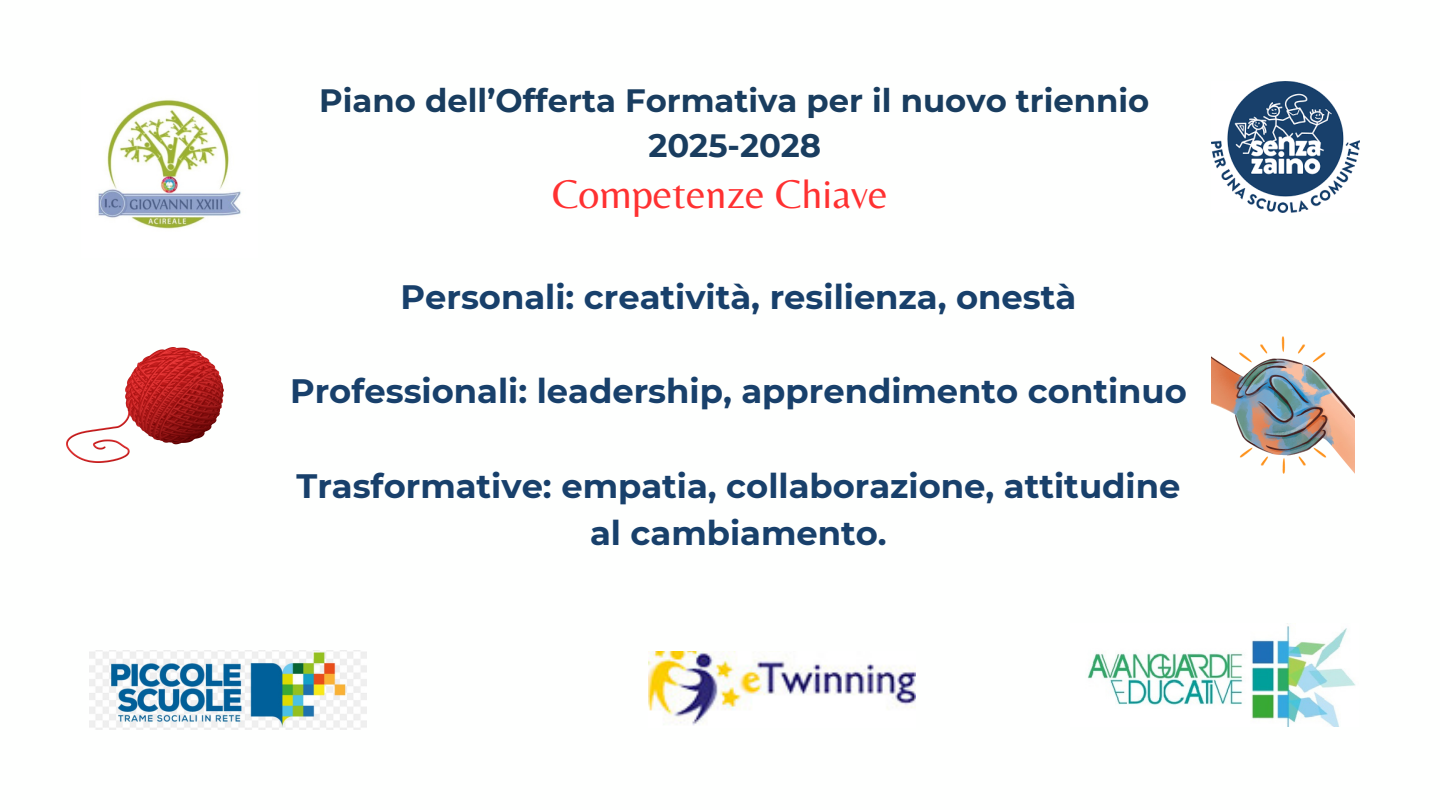
<style>
.page{position:relative;width:1440px;height:810px;background:#fff}
.page>*{position:absolute;margin:0;border:0;box-sizing:border-box;transform-origin:0 0}
.t1{font:41.8px "Belleza";color:#ff3131}
.t2{font:700 33.8px/47.2px "Montserrat";color:#18406b;text-align:center}
.t3{font:700 32.3px "Montserrat";color:#193d5f}
</style>
<div class="page">
<img style="left:98px;top:99px;width:143px;height:130px">
<img style="left:1211px;top:81px;width:148px;height:131px">
<img style="left:89px;top:650px;width:278px;height:79px">
<img style="left:648px;top:651px;width:267px;height:74px">
<img style="left:1087px;top:626px;width:269px;height:101px">
<img style="left:67px;top:347px;width:156px;height:116px">
<img style="left:1211px;top:337px;width:144px;height:137px">
<p class="t3" style="left:319px;top:80px;width:832px">Piano dell’Offerta Formativa per il nuovo triennio</p>
<p class="t3" style="left:648px;top:125px;width:174px">2025-2028</p>
<p class="t1" style="left:552px;top:170px;width:337px">Competenze Chiave</p>
<p class="t2" style="left:400px;top:273px;width:677px">Personali: creatività, resilienza, onestà</p>
<p class="t2" style="left:290px;top:367px;width:898px">Professionali: leadership, apprendimento continuo</p>
<p class="t2" style="left:296px;top:462px;width:885px">Trasformative: empatia, collaborazione, attitudine al cambiamento.</p>
</div>
